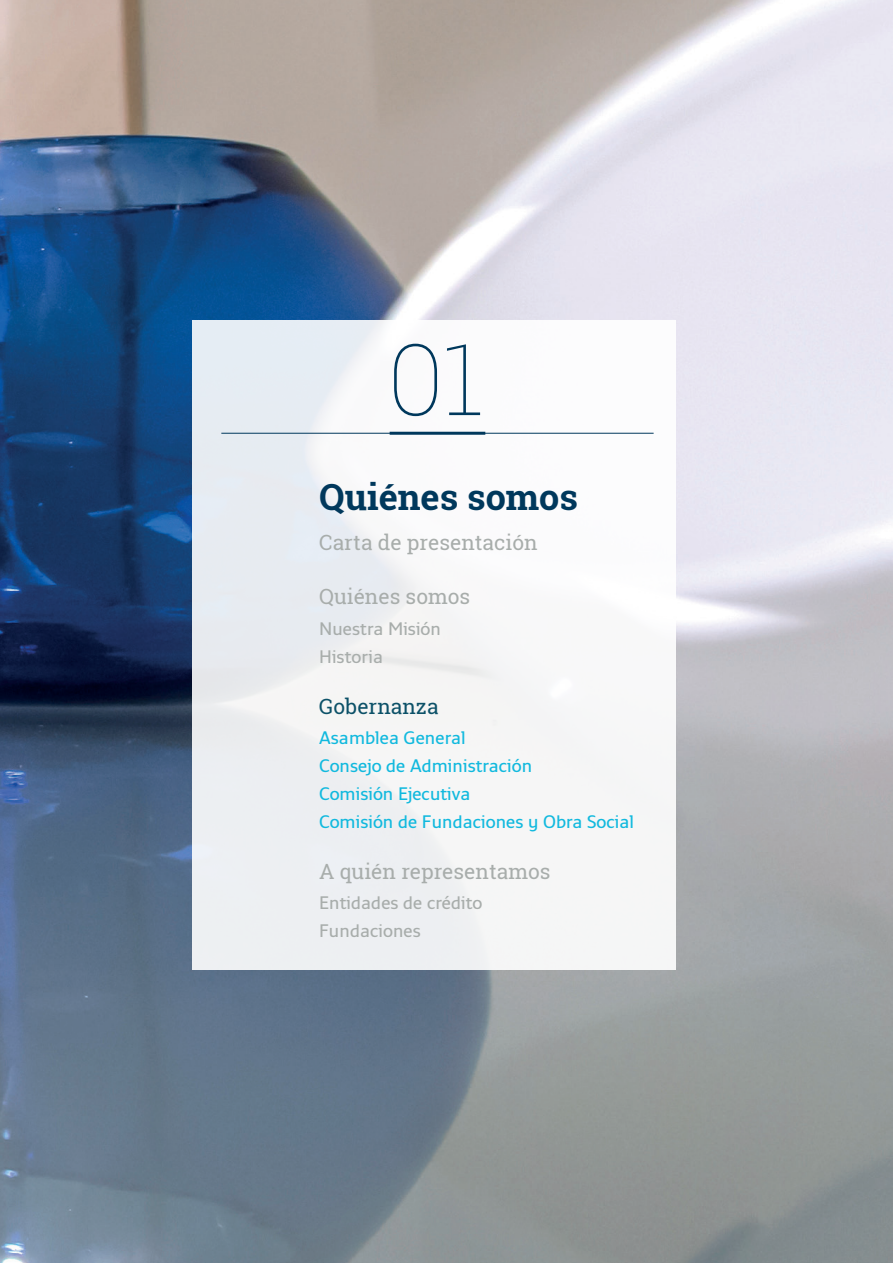
<style>
.page{position:relative;width:893px;height:1263px;background:#fff}
.page>*{position:absolute;margin:0;border:0;box-sizing:border-box;transform-origin:0 0}
.t1{font:100 99px "Roboto Slab";color:#00385c}
.t2{font:700 36px "Roboto Slab";color:#00385c}
.t3{font:21px "Roboto Slab";color:#a8adab}
.t4{font:21px "Roboto Slab";color:#0c5168}
.t5{font:600 18px/27.8px "Monitor Pro";color:#11b9de}
.t6{font:600 18px/27.8px "Monitor Pro";color:#a8adab}
</style>
<div class="page">
<img style="left:0;top:0;width:893px;height:1263px">
<div style="left:192px;top:320px;width:483px;height:650px;background:linear-gradient(to right,#e8ecf0,#fdfcfb)"></div>
<hr style="left:221px;top:433px;width:433px;height:1px;background:#00385c">
<hr style="left:390px;top:432px;width:95px;height:3px;background:#00385c">
<h1 class="t1" style="left:388px;top:311px;width:97px">01</h1>
<h2 class="t2" style="left:319px;top:472px;width:260px">Quiénes somos</h2>
<p class="t3" style="left:319px;top:528px;width:220px">Carta de presentación</p>
<p class="t3" style="left:319px;top:582px;width:153px">Quiénes somos</p>
<p class="t6" style="left:319px;top:614px;width:123px">Nuestra Misión<br>Historia</p>
<p class="t4" style="left:319px;top:692px;width:121px">Gobernanza</p>
<p class="t5" style="left:319px;top:724px;width:316px">Asamblea General<br>Consejo de Administración<br>Comisión Ejecutiva<br>Comisión de Fundaciones y Obra Social</p>
<p class="t3" style="left:319px;top:857px;width:233px">A quién representamos</p>
<p class="t6" style="left:319px;top:889px;width:165px">Entidades de crédito<br>Fundaciones</p>
</div>
